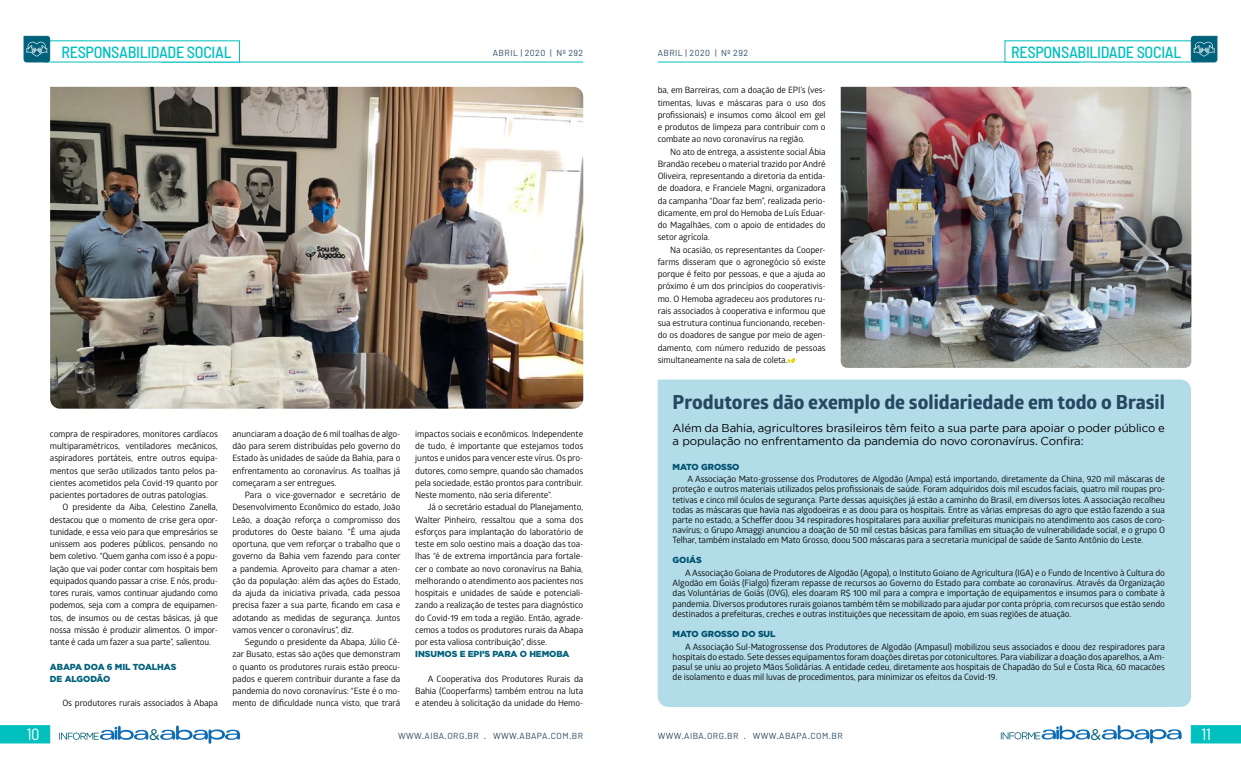
<style>
.page{position:relative;width:1241px;height:769px;background:#fff}
.page>*{position:absolute;margin:0;border:0;box-sizing:border-box;transform-origin:0 0}
.t1{font:700 19.43px "Globerx";color:#264861}
.t2{font:500 semi-condensed 16.19px "Barlow";letter-spacing:-.02em;color:#00c0be}
.t3{font:semi-condensed 16.19px "Barlow";color:#fff}
.t4{font:15.4px "Gotham Rounded";color:#00617a}
.t5{font:11.38px/13.1px "Gotham";letter-spacing:-.01em;color:#000}
.t6{font:8.75px/12.2px "Glober";letter-spacing:-.01em;color:#000;text-align:justify}
.t7{font:8.75px "Barlow";letter-spacing:.05em;color:#264861}
.t8{font:900 8.75px/12.2px "Gotham";letter-spacing:-.01em;color:#00617b}
</style>
<div class="page">
<svg style="left:0;top:725px;width:50px;height:18px"></svg>
<svg style="left:1190px;top:725px;width:50px;height:18px"></svg>
<hr style="left:162px;top:62px;width:421px;height:1px;background:#00c0be">
<hr style="left:657px;top:62px;width:421px;height:1px;background:#00c0be">
<svg style="left:160px;top:725px;width:80px;height:19px"></svg>
<svg style="left:59px;top:725px;width:90px;height:15px"></svg>
<svg style="left:1101px;top:725px;width:80px;height:19px"></svg>
<svg style="left:1000px;top:725px;width:90px;height:15px"></svg>
<svg style="left:1190px;top:36px;width:27px;height:26px"></svg>
<svg style="left:23px;top:36px;width:27px;height:26px"></svg>
<img style="left:50px;top:87px;width:533px;height:322px">
<img style="left:840px;top:87px;width:351px;height:281px">
<svg style="left:787px;top:358px;width:7px;height:5px"></svg>
<div style="left:657px;top:379px;width:533px;height:328px;background:#b3dce9"></div>
<h2 class="t2" style="left:61px;top:42px;width:172px">RESPONSABILIDADE SOCIAL</h2>
<h2 class="t2" style="left:1010px;top:42px;width:172px">RESPONSABILIDADE SOCIAL</h2>
<p class="t7" style="left:493px;top:47px;width:92px">ABRIL | 2020 | Nº 292</p>
<p class="t7" style="left:657px;top:47px;width:92px">ABRIL | 2020 | Nº 292</p>
<p class="t6" style="left:50px;top:427px;width:170px">compra de respiradores, monitores cardíacos multiparamétricos, ventiladores mecânicos, aspiradores portáteis, entre outros equipa&shy;mentos que serão utilizados tanto pelos pa&shy;cientes acometidos pela Covid-19 quanto por pacientes portadores de outras patologias.</p>
<p class="t6" style="left:50px;top:501px;width:169px;text-indent:12px">O presidente da Aiba, Celestino Zanella, destacou que o momento de crise gera opor&shy;tunidade, e essa veio para que empresários se unissem aos poderes públicos, pensando no bem coletivo. “Quem ganha com isso é a popu&shy;lação que vai poder contar com hospitais bem equipados quando passar a crise. E nós, produ&shy;tores rurais, vamos continuar ajudando como podemos, seja com a compra de equipamen&shy;tos, de insumos ou de cestas básicas, já que nossa missão é produzir alimentos. O impor&shy;tante é cada um fazer a sua parte”, salientou.</p>
<p class="t8" style="left:50px;top:660px;width:128px">ABAPA DOA 6 MIL TOALHAS<br>DE ALGODÃO</p>
<p class="t6" style="left:62px;top:697px;width:157px">Os produtores rurais associados à Abapa</p>
<p class="t6" style="left:232px;top:427px;width:169px">anunciaram a doação de 6 mil toalhas de algo&shy;dão para serem distribuídas pelo governo do Estado às unidades de saúde da Bahia, para o enfrentamento ao coronavírus. As toalhas já começaram a ser entregues.</p>
<p class="t6" style="left:232px;top:489px;width:170px;text-indent:12px">Para o vice-governador e secretário de Desenvolvimento Econômico do estado, João Leão, a doação reforça o compromisso dos produtores do Oeste baiano. “É uma ajuda oportuna, que vem reforçar o trabalho que o governo da Bahia vem fazendo para conter a pandemia. Aproveito para chamar a aten&shy;ção da população: além das ações do Estado, da ajuda da iniciativa privada, cada pessoa precisa fazer a sua parte, ficando em casa e adotando as medidas de segurança. Juntos vamos vencer o coronavírus”, diz.</p>
<p class="t6" style="left:232px;top:636px;width:169px;text-indent:12px">Segundo o presidente da Abapa, Júlio Cé&shy;zar Busato, estas são ações que demonstram o quanto os produtores rurais estão preocu&shy;pados e querem contribuir durante a fase da pandemia do novo coronavírus: “Este é o mo&shy;mento de dificuldade nunca visto, que trará</p>
<p class="t6" style="left:415px;top:427px;width:169px">impactos sociais e econômicos. Independente de tudo, é importante que estejamos todos juntos e unidos para vencer este vírus. Os pro&shy;dutores, como sempre, quando são chamados pela sociedade, estão prontos para contribuir.<br>Neste momento, não seria diferente”.</p>
<p class="t6" style="left:415px;top:501px;width:169px;text-indent:12px">Já o secretário estadual do Planejamento, Walter Pinheiro, ressaltou que a soma dos esforços para implantação do laboratório de teste em solo oestino mais a doação das toa&shy;lhas “é de extrema importância para fortale&shy;cer o combate ao novo coronavírus na Bahia, melhorando o atendimento aos pacientes nos hospitais e unidades de saúde e potenciali&shy;zando a realização de testes para diagnóstico do Covid-19 em toda a região. Então, agrade&shy;cemos a todos os produtores rurais da Abapa por esta valiosa contribuição”, disse.</p>
<p class="t8" style="left:415px;top:648px;width:156px">INSUMOS E EPI’S PARA O HEMOBA</p>
<p class="t6" style="left:415px;top:672px;width:169px;text-indent:12px">A Cooperativa dos Produtores Rurais da Bahia (Cooperfarms) também entrou na luta e atendeu à solicitação da unidade do Hemo-</p>
<p class="t6" style="left:657px;top:84px;width:169px">ba, em Barreiras, com a doação de EPI’s (ves&shy;timentas, luvas e máscaras para o uso dos profissionais) e insumos como álcool em gel e produtos de limpeza para contribuir com o combate ao novo coronavírus na região.</p>
<p class="t6" style="left:657px;top:145px;width:169px;text-indent:12px">No ato de entrega, a assistente social Ábia Brandão recebeu o material trazido por André Oliveira, representando a diretoria da entida&shy;de doadora, e Franciele Magni, organizadora da campanha “Doar faz bem”, realizada perio&shy;dicamente, em prol do Hemoba de Luís Eduar&shy;do Magalhães, com o apoio de entidades do setor agrícola.</p>
<p class="t6" style="left:657px;top:243px;width:169px;text-indent:12px">Na ocasião, os representantes da Cooper&shy;farms disseram que o agronegócio só existe porque é feito por pessoas, e que a ajuda ao próximo é um dos princípios do cooperativis&shy;mo. O Hemoba agradeceu aos produtores ru&shy;rais associados à cooperativa e informou que sua estrutura continua funcionando, receben&shy;do os doadores de sangue por meio de agen&shy;damento, com número reduzido de pessoas simultaneamente na sala de coleta.</p>
<h1 class="t1" style="left:672px;top:388px;width:493px">Produtores dão exemplo de solidariedade em todo o Brasil</h1>
<h3 class="t5" style="left:672px;top:421px;width:494px">Além da Bahia, agricultores brasileiros têm feito a sua parte para apoiar o poder público e a população no enfrentamento da pandemia do novo coronavírus. Confira:</h3>
<p class="t8" style="left:672px;top:460px;width:68px">MATO GROSSO</p>
<p class="t6" style="left:672px;top:474px;width:494px;line-height:10.2px;text-indent:15px">A Associação Mato-grossense dos Produtores de Algodão (Ampa) está importando, diretamente da China, 920 mil máscaras de proteção e outros materiais utilizados pelos profissionais de saúde. Foram adquiridos dois mil escudos faciais, quatro mil roupas pro&shy;tetivas e cinco mil óculos de segurança. Parte dessas aquisições já estão a caminho do Brasil, em diversos lotes. A associação recolheu todas as máscaras que havia nas algodoeiras e as doou para os hospitais. Entre as várias empresas do agro que estão fazendo a sua parte no estado, a Scheffer doou 34 respiradores hospitalares para auxiliar prefeituras municipais no atendimento aos casos de coro&shy;navírus; o Grupo Amaggi anunciou a doação de 50 mil cestas básicas para famílias em situação de vulnerabilidade social, e o grupo O Telhar, também instalado em Mato Grosso, doou 500 máscaras para a secretaria municipal de saúde de Santo Antônio do Leste.</p>
<p class="t8" style="left:672px;top:554px;width:31px">GOIÁS</p>
<p class="t6" style="left:672px;top:567px;width:494px;line-height:10.2px;text-indent:12px">A Associação Goiana de Produtores de Algodão (Agopa), o Instituto Goiano de Agricultura (IGA) e o Fundo de Incentivo à Cultura do Algodão em Goiás (Fialgo) fizeram repasse de recursos ao Governo do Estado para combate ao coronavírus. Através da Organização das Voluntárias de Goiás (OVG), eles doaram R$ 100 mil para a compra e importação de equipamentos e insumos para o combate à pandemia. Diversos produtores rurais goianos também têm se mobilizado para ajudar por conta própria, com recursos que estão sendo destinados a prefeituras, creches e outras instituições que necessitam de apoio, em suas regiões de atuação.</p>
<p class="t8" style="left:672px;top:628px;width:104px">MATO GROSSO DO SUL</p>
<p class="t6" style="left:672px;top:641px;width:494px;line-height:10.2px;text-indent:12px">A Associação Sul-Matogrossense dos Produtores de Algodão (Ampasul) mobilizou seus associados e doou dez respiradores para hospitais do estado. Sete desses equipamentos foram doações diretas por cotonicultores. Para viabilizar a doação dos aparelhos, a Am&shy;pasul se uniu ao projeto Mãos Solidárias. A entidade cedeu, diretamente aos hospitais de Chapadão do Sul e Costa Rica, 60 macacões de isolamento e duas mil luvas de procedimentos, para minimizar os efeitos da Covid-19.</p>
<h2 class="t3" style="left:27px;top:724px;width:14px">10</h2>
<h3 class="t4" style="left:149px;top:724px;width:12px">&amp;</h3>
<h3 class="t4" style="left:1090px;top:724px;width:12px">&amp;</h3>
<h2 class="t3" style="left:1201px;top:724px;width:11px">11</h2>
<p class="t7" style="left:398px;top:730px;width:187px">WWW.AIBA.ORG.BR . WWW.ABAPA.COM.BR</p>
<p class="t7" style="left:657px;top:730px;width:187px">WWW.AIBA.ORG.BR . WWW.ABAPA.COM.BR</p>
</div>
